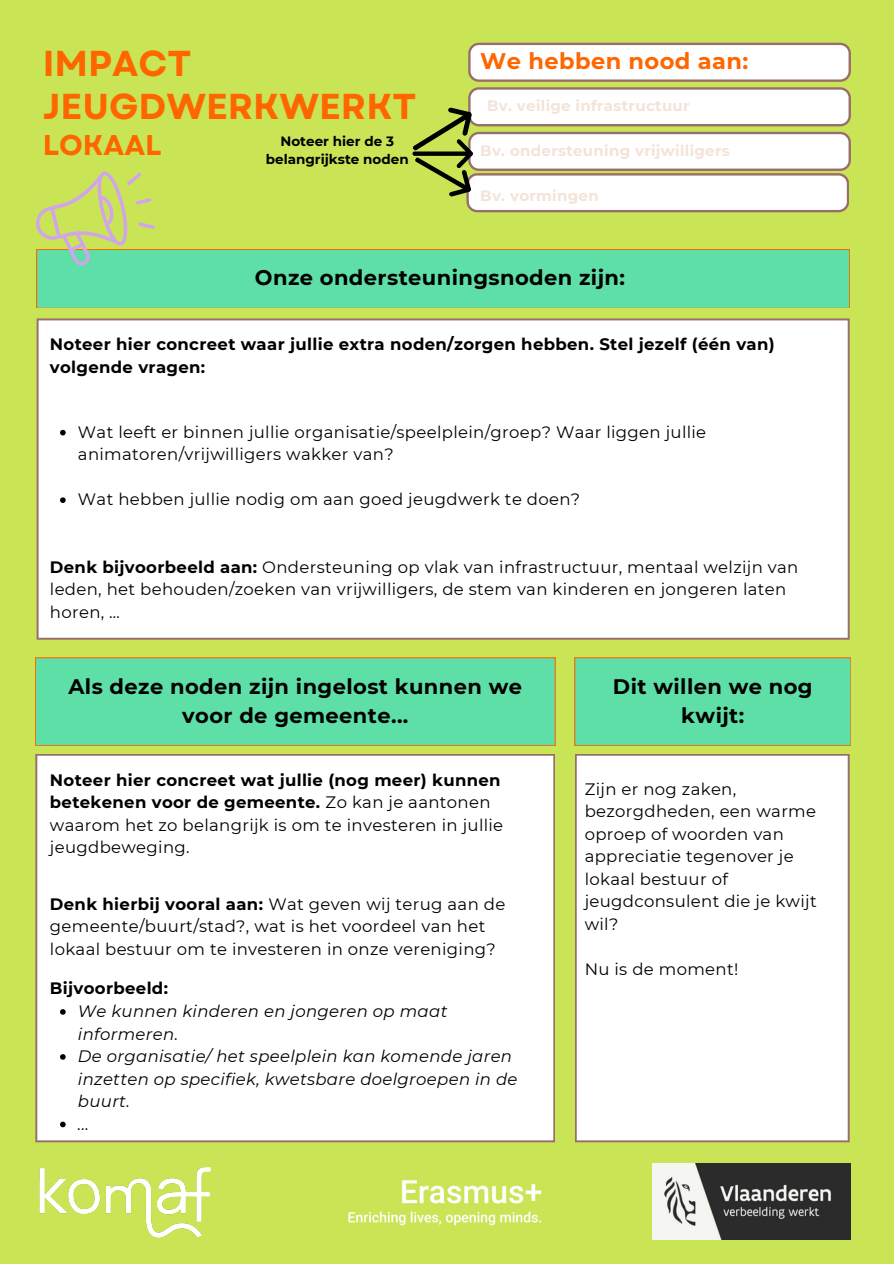
<style>
.page{position:relative;width:894px;height:1264px;background:#fff}
.page>*{position:absolute;margin:0;border:0;box-sizing:border-box;transform-origin:0 0}
.t1{font:700 36px/42.8px "Garet";color:#f60}
.t2{font:700 28.5px "Garet";color:#f60}
.t3{font:700 22.5px "Montserrat";letter-spacing:.02em;color:#f60}
.t4{font:700 21px/29.2px "Montserrat";letter-spacing:.02em;color:#000;text-align:center}
.t5{font:16.5px/22.5px "Montserrat";letter-spacing:.02em;color:#000}
.t6{font:italic 16.5px/22.5px "Montserrat";letter-spacing:.02em;color:#000}
.t7{font:700 16.5px/22.5px "Montserrat";letter-spacing:.02em;color:#000}
.t8{font:700 15px "Montserrat";letter-spacing:.02em;color:#f4e3d9}
.t9{font:700 13.5px/18px "Montserrat";color:#000;text-align:center}
.s1{font-weight:700}
</style>
<div class="page">
<div style="left:0;top:0;width:893px;height:1263px;background:#c9e556"></div>
<div style="left:37px;top:249px;width:812px;height:59px;background:#5edfa8"></div>
<svg style="left:36px;top:171px;width:119px;height:94px"></svg>
<div style="left:37px;top:318px;width:812px;height:321px;background:#fff"></div>
<div style="left:35px;top:657px;width:520px;height:88px;background:#5edfa8"></div>
<div style="left:35px;top:657px;width:520px;height:88px;border:1px solid #f60"></div>
<div style="left:35px;top:754px;width:520px;height:388px;background:#fff"></div>
<div style="left:575px;top:754px;width:274px;height:388px;background:#fff"></div>
<div style="left:574px;top:657px;width:276px;height:88px;background:#5edfa8"></div>
<div style="left:574px;top:657px;width:276px;height:88px;border:1px solid #f60"></div>
<svg style="left:60px;top:430px;width:6px;height:5px"></svg>
<svg style="left:60px;top:497px;width:6px;height:6px"></svg>
<svg style="left:60px;top:1009px;width:6px;height:5px"></svg>
<svg style="left:60px;top:1054px;width:6px;height:5px"></svg>
<svg style="left:60px;top:1121px;width:6px;height:6px"></svg>
<svg style="left:412px;top:43px;width:438px;height:169px"></svg>
<img style="left:652px;top:1163px;width:198px;height:76px">
<img style="left:348px;top:1180px;width:194px;height:46px">
<img style="left:39px;top:1167px;width:172px;height:71px">
<h1 class="t1" style="left:43px;top:42px;width:375px">IMPACT<br>JEUGDWERKWERKT</h1>
<h1 class="t2" style="left:43px;top:124px;width:120px">LOKAAL</h1>
<p class="t9" style="left:266px;top:132px;width:144px">Noteer hier de 3 belangrijkste noden</p>
<h3 class="t3" style="left:480px;top:47px;width:269px">We hebben nood aan:</h3>
<h3 class="t8" style="left:487px;top:97px;width:204px">Bv. veilige infrastructuur</h3>
<p class="t8" style="left:480px;top:141px;width:251px">Bv. ondersteuning vrijwilligers</p>
<p class="t8" style="left:480px;top:186px;width:120px">Bv. vormingen</p>
<h2 class="t4" style="left:255px;top:263px;width:371px">Onze ondersteuningsnoden zijn:</h2>
<h3 class="t7" style="left:50px;top:333px;width:726px">Noteer hier concreet waar jullie extra noden/zorgen hebben. Stel jezelf (één van) volgende vragen:</h3>
<h2 class="t5" style="left:78px;top:420px;width:629px">Wat leeft er binnen jullie organisatie/speelplein/groep? Waar liggen jullie animatoren/vrijwilligers wakker van?</h2>
<h3 class="t5" style="left:78px;top:488px;width:503px">Wat hebben jullie nodig om aan goed jeugdwerk te doen?</h3>
<p class="t5" style="left:50px;top:555px;width:749px"><span class="s1">Denk bijvoorbeeld aan:</span> Ondersteuning op vlak van infrastructuur, mentaal welzijn van leden, het behouden/zoeken van vrijwilligers, de stem van kinderen en jongeren laten horen, …</p>
<p class="t4" style="left:68px;top:671px;width:455px">Als deze noden zijn ingelost kunnen we voor de gemeente...</p>
<p class="t4" style="left:612px;top:671px;width:201px">Dit willen we nog kwijt:</p>
<p class="t5" style="left:50px;top:768px;width:454px"><span class="s1">Noteer hier concreet wat jullie (nog meer) kunnen betekenen voor de gemeente.</span> Zo kan je aantonen waarom het zo belangrijk is om te investeren in jullie jeugdbeweging.</p>
<h4 class="t5" style="left:50px;top:892px;width:457px"><span class="s1">Denk hierbij vooral aan:</span> Wat geven wij terug aan de gemeente/buurt/stad?, wat is het voordeel van het lokaal bestuur om te investeren in onze vereniging?</h4>
<h2 class="t7" style="left:50px;top:977px;width:120px">Bijvoorbeeld:</h2>
<p class="t6" style="left:78px;top:999px;width:371px">We kunnen kinderen en jongeren op maat informeren.</p>
<h4 class="t6" style="left:78px;top:1044px;width:441px">De organisatie/ het speelplein kan komende jaren inzetten op specifiek, kwetsbare doelgroepen in de buurt.</h4>
<h4 class="t6" style="left:78px;top:1112px;width:13px">...</h4>
<h3 class="t5" style="left:584px;top:777px;width:233px">Zijn er nog zaken, bezorgdheden, een warme oproep of woorden van appreciatie tegenover je lokaal bestuur of jeugdconsulent die je kwijt wil?</h3>
<p class="t5" style="left:584px;top:957px;width:155px">Nu is de moment!</p>
</div>
